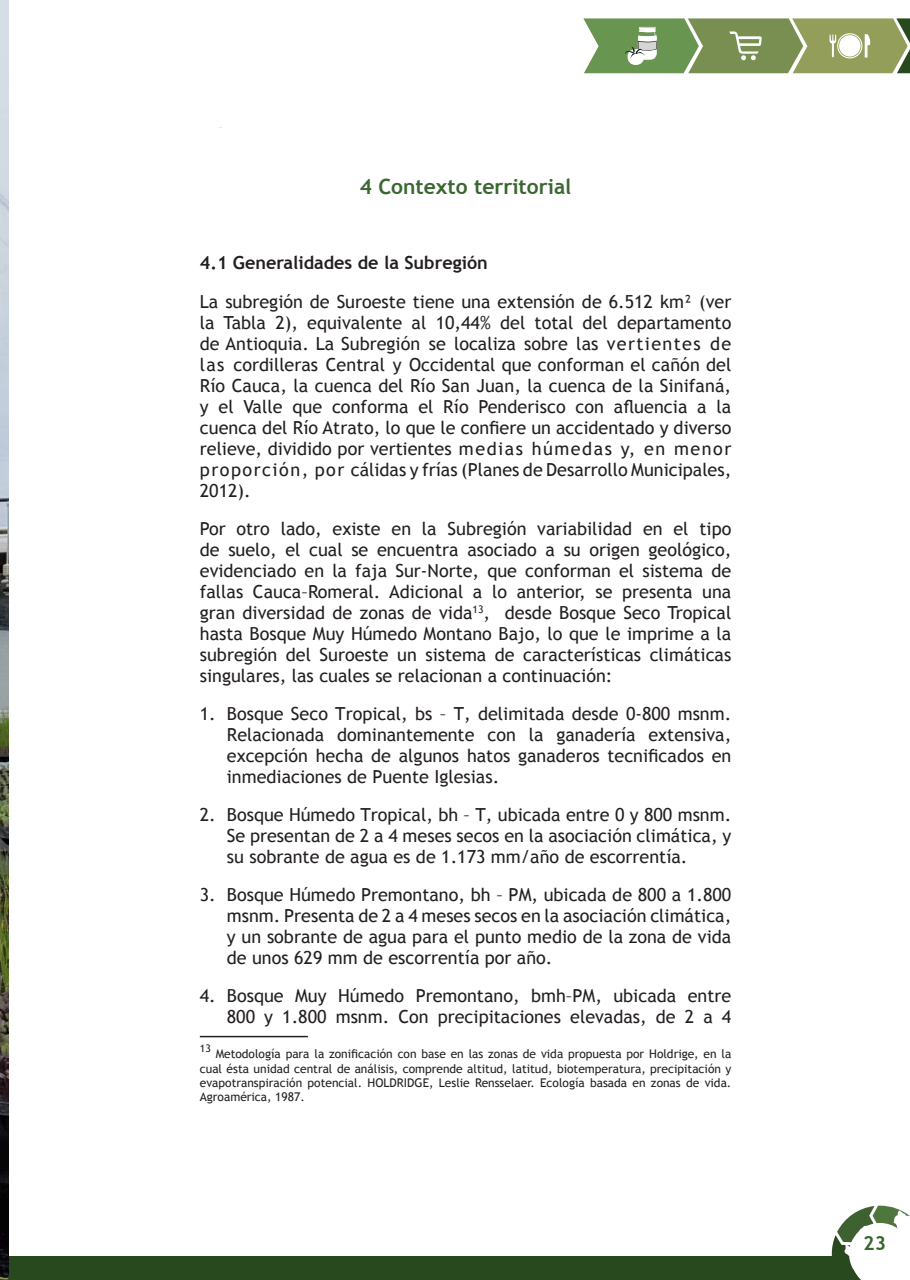
<style>
.page{position:relative;width:910px;height:1280px;background:#fff}
.page>*{position:absolute;margin:0;border:0;box-sizing:border-box;transform-origin:0 0}
.t1{font:700 21px "Trebuchet MS";color:#3a6631}
.t2{font:700 19.5px "Trebuchet MS";color:#3a6631}
.t3{font:18px/21px "Trebuchet MS";color:#231f20;text-align:justify}
.t4{font:700 18px "Trebuchet MS";color:#231f20}
.t5{font:12px/14.4px "Trebuchet MS";color:#231f20;text-align:justify}
.t6{font:10.5px "Trebuchet MS";color:#231f20}
</style>
<div class="page">
<svg style="left:583px;top:18px;width:327px;height:55px;background:#8da36c"></svg>
<div style="left:9px;top:1257px;width:840px;height:23px;background:#28481e"></div>
<svg style="left:832px;top:1206px;width:78px;height:74px"></svg>
<img style="left:0;top:0;width:9px;height:1280px">
<hr style="left:200px;top:1036px;width:108px;height:1px;background:#231f20">
<p class="t1" style="left:360px;top:173px;width:213px">4 Contexto territorial</p>
<p class="t4" style="left:200px;top:252px;width:290px">4.1 Generalidades de la Subregión</p>
<p class="t3" style="left:200px;top:291px;width:533px">La subregión de Suroeste tiene una extensión de 6.512 km² (ver la Tabla 2), equivalente al 10,44% del total del departamento de Antioquia. La Subregión se localiza sobre las vertientes de las cordilleras Central y Occidental que conforman el cañón del Río Cauca, la cuenca del Río San Juan, la cuenca de la Sinifaná, y el Valle que conforma el Río Penderisco con afluencia a la cuenca del Río Atrato, lo que le confiere un accidentado y diverso relieve, dividido por vertientes medias húmedas y, en menor proporción, por cálidas y frías (Planes de Desarrollo Municipales, 2012).</p>
<p class="t3" style="left:200px;top:518px;width:533px">Por otro lado, existe en la Subregión variabilidad en el tipo de suelo, el cual se encuentra asociado a su origen geológico, evidenciado en la faja Sur-Norte, que conforman el sistema de fallas Cauca–Romeral. Adicional a lo anterior, se presenta una gran diversidad de zonas de vida<sup>13</sup>, desde Bosque Seco Tropical hasta Bosque Muy Húmedo Montano Bajo, lo que le imprime a la subregión del Suroeste un sistema de características climáticas singulares, las cuales se relacionan a continuación:</p>
<p class="t3" style="left:227px;top:703px;width:506px;text-indent:-27px">1. Bosque Seco Tropical, bs – T, delimitada desde 0-800 msnm.<br>Relacionada dominantemente con la ganadería extensiva, excepción hecha de algunos hatos ganaderos tecnificados en inmediaciones de Puente Iglesias.</p>
<p class="t3" style="left:227px;top:804px;width:506px;text-indent:-27px">2. Bosque Húmedo Tropical, bh – T, ubicada entre 0 y 800 msnm.<br>Se presentan de 2 a 4 meses secos en la asociación climática, y su sobrante de agua es de 1.173 mm/año de escorrentía.</p>
<p class="t3" style="left:227px;top:884px;width:506px;text-indent:-27px">3. Bosque Húmedo Premontano, bh – PM, ubicada de 800 a 1.800 msnm. Presenta de 2 a 4 meses secos en la asociación climática, y un sobrante de agua para el punto medio de la zona de vida de unos 629 mm de escorrentía por año.</p>
<p class="t3" style="left:200px;top:985px;width:533px;text-align:right">4. Bosque Muy Húmedo Premontano, bmh–PM, ubicada entre<br>800 y 1.800 msnm. Con precipitaciones elevadas, de 2 a 4</p>
<p class="t6" style="left:200px;top:1042px;width:12px">13</p>
<p class="t5" style="left:200px;top:1047px;width:533px;text-indent:16px">Metodología para la zonificación con base en las zonas de vida propuesta por Holdrige, en la cual ésta unidad central de análisis, comprende altitud, latitud, biotemperatura, precipitación y evapotranspiración potencial. HOLDRIDGE, Leslie Rensselaer. Ecología basada en zonas de vida.<br>Agroamérica, 1987.</p>
<p class="t2" style="left:863px;top:1230px;width:24px">23</p>
</div>
